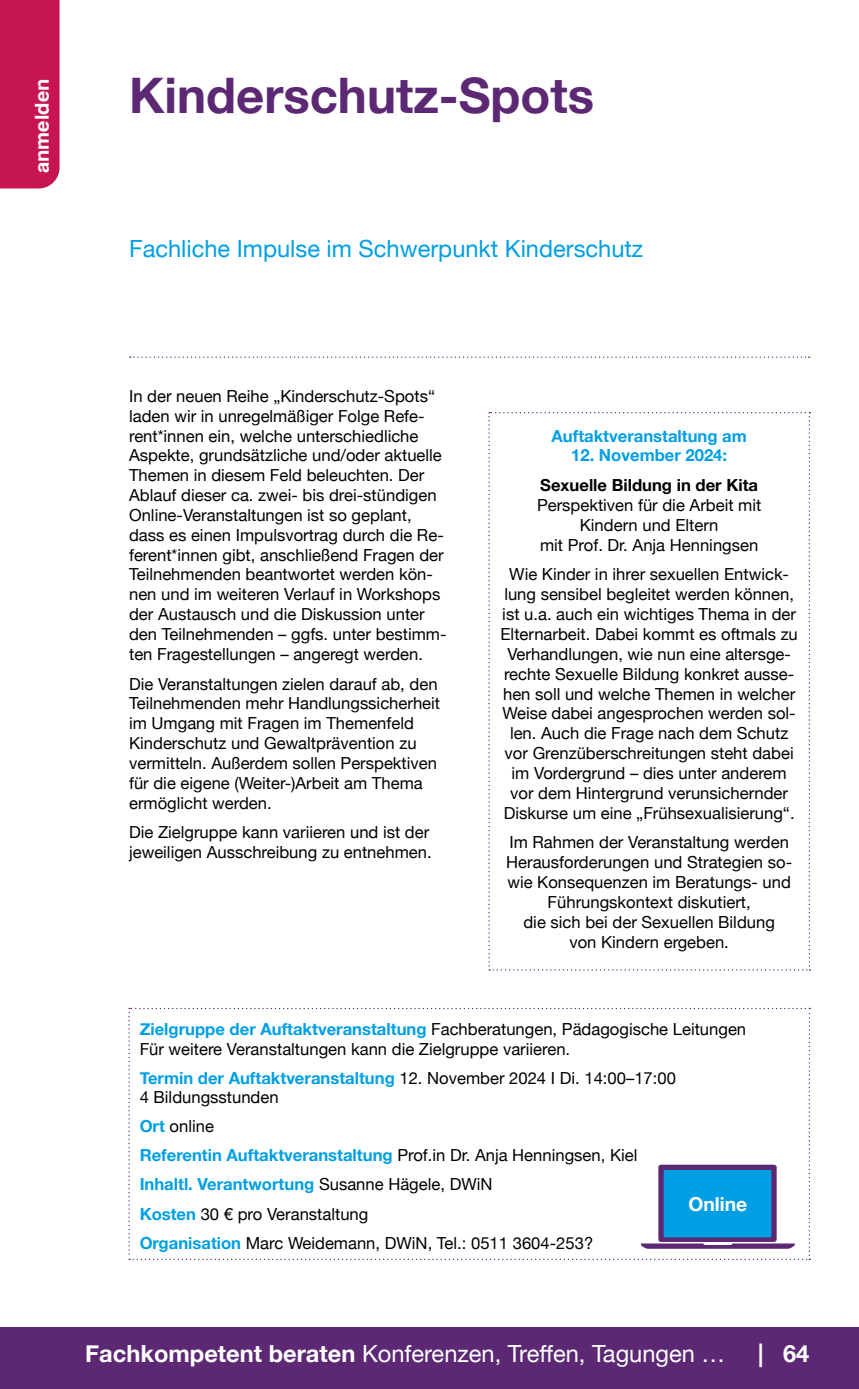
<style>
.page{position:relative;width:859px;height:1389px;background:#fff}
.page>*{position:absolute;margin:0;border:0;box-sizing:border-box;transform-origin:0 0}
.t1{font:700 49px "Helvetica Neue";color:#5c2874}
.t2{font:23.62px "Helvetica Neue";color:#fff}
.t3{font:23.62px "Helvetica Neue";color:#009fe3}
.t4{font:700 23.62px "Helvetica Neue";color:#fff}
.t5{font:700 19.25px "Helvetica";color:#fff;scale:1.05 1}
.t6{font:700 19.25px "Helvetica Neue";color:#fff}
.t7{font:16.62px/19.8px "Helvetica Neue";color:#000}
.t8{font:700 16.62px "Helvetica Neue";color:#009fe3}
.t9{font:700 16.62px "Helvetica Neue";color:#000}
.s1{font-weight:700;color:#009fe3}
.s2{font-weight:700}
</style>
<div class="page">
<svg style="left:130px;top:357px;width:679px;height:1px"></svg>
<div style="left:0;top:1327px;width:858px;height:62px;background:#5c2874"></div>
<div style="left:0;top:0;width:60px;height:189px;background:#c71553"></div>
<svg style="left:128px;top:1008px;width:682px;height:252px"></svg>
<svg style="left:488px;top:412px;width:322px;height:559px"></svg>
<p class="t5" style="left:30px;top:173px;width:92px;rotate:-90deg">anmelden</p>
<h1 class="t1" style="left:129px;top:57px;width:466px">Kinderschutz-Spots</h1>
<h2 class="t3" style="left:129px;top:232px;width:515px">Fachliche Impulse im Schwerpunkt Kinderschutz</h2>
<p class="t7" style="left:129px;top:387px;width:319px">In der neuen Reihe „Kinderschutz-Spots“ laden wir in unregelmäßiger Folge Refe&shy;rent*innen ein, welche unterschiedliche Aspekte, grundsätzliche und/oder aktuelle Themen in diesem Feld beleuchten. Der Ablauf dieser ca. zwei- bis drei-stündigen Online-Veranstaltungen ist so geplant, dass es einen Impulsvortrag durch die Re&shy;ferent*innen gibt, anschließend Fragen der Teilnehmenden beantwortet werden kön&shy;nen und im weiteren Verlauf in Workshops der Austausch und die Diskussion unter den Teilnehmenden – ggfs. unter bestimm&shy;ten Fragestellungen – angeregt werden.</p>
<p class="t7" style="left:129px;top:675px;width:312px">Die Veranstaltungen zielen darauf ab, den Teilnehmenden mehr Handlungssicherheit im Umgang mit Fragen im Themenfeld Kinderschutz und Gewaltprävention zu vermitteln. Außerdem sollen Perspektiven für die eigene (Weiter-)Arbeit am Thema ermöglicht werden.</p>
<p class="t7" style="left:129px;top:824px;width:304px">Die Zielgruppe kann variieren und ist der jeweiligen Ausschreibung zu entnehmen.</p>
<p class="t8" style="left:551px;top:423px;width:197px">Auftaktveranstaltung am</p>
<p class="t8" style="left:571px;top:442px;width:157px">12. November 2024:</p>
<p class="t9" style="left:540px;top:472px;width:219px">Sexuelle Bildung in der Kita</p>
<p class="t7" style="left:537px;top:496px;width:226px;text-align:center">Perspektiven für die Arbeit mit<br>Kindern und Eltern<br>mit Prof. Dr. Anja Henningsen</p>
<p class="t7" style="left:500px;top:566px;width:299px;text-align:center">Wie Kinder in ihrer sexuellen Entwick&shy;lung sensibel begleitet werden können, ist u.a. auch ein wichtiges Thema in der Elternarbeit. Dabei kommt es oftmals zu Verhandlungen, wie nun eine altersge&shy;rechte Sexuelle Bildung konkret ausse&shy;hen soll und welche Themen in welcher Weise dabei angesprochen werden sol&shy;len. Auch die Frage nach dem Schutz vor Grenzüberschreitungen steht dabei im Vordergrund – dies unter anderem vor dem Hintergrund verunsichernder Diskurse um eine „Frühsexualisierung“.</p>
<p class="t7" style="left:506px;top:834px;width:287px;text-align:center">Im Rahmen der Veranstaltung werden<br>Herausforderungen und Strategien so&shy;wie Konsequenzen im Beratungs- und<br>Führungskontext diskutiert,<br>die sich bei der Sexuellen Bildung<br>von Kindern ergeben.</p>
<p class="t7" style="left:140px;top:1021px;width:607px;line-height:19.2px"><span class="s1">Zielgruppe der Auftaktveranstaltung</span> Fachberatungen, Pädagogische Leitungen<br>Für weitere Veranstaltungen kann die Zielgruppe variieren.</p>
<p class="t7" style="left:140px;top:1069px;width:537px;line-height:19.2px"><span class="s1">Termin der Auftaktveranstaltung</span> 12. November 2024 I Di. 14:00–17:00<br>4 Bildungsstunden</p>
<p class="t7" style="left:140px;top:1113px;width:499px;line-height:29.2px"><span class="s1">Ort</span> online<br><span class="s1">Referentin Auftaktveranstaltung</span> Prof.in Dr. Anja Henningsen, Kiel <span class="s1">Inhaltl. Verantwortung</span> Susanne Hägele, DWiN<br><span class="s1">Kosten</span> 30 € pro Veranstaltung<br><span class="s1">Organisation</span> Marc Weidemann, DWiN, Tel.: 0511 3604-253?</p>
<p class="t6" style="left:688px;top:1189px;width:60px">Online</p>
<h2 class="t2" style="left:85px;top:1337px;width:641px"><span class="s2">Fachkompetent beraten</span> Konferenzen, Treffen, Tagungen …</h2>
<h2 class="t4" style="left:757px;top:1335px;width:78px">| 6464</h2>
</div>
